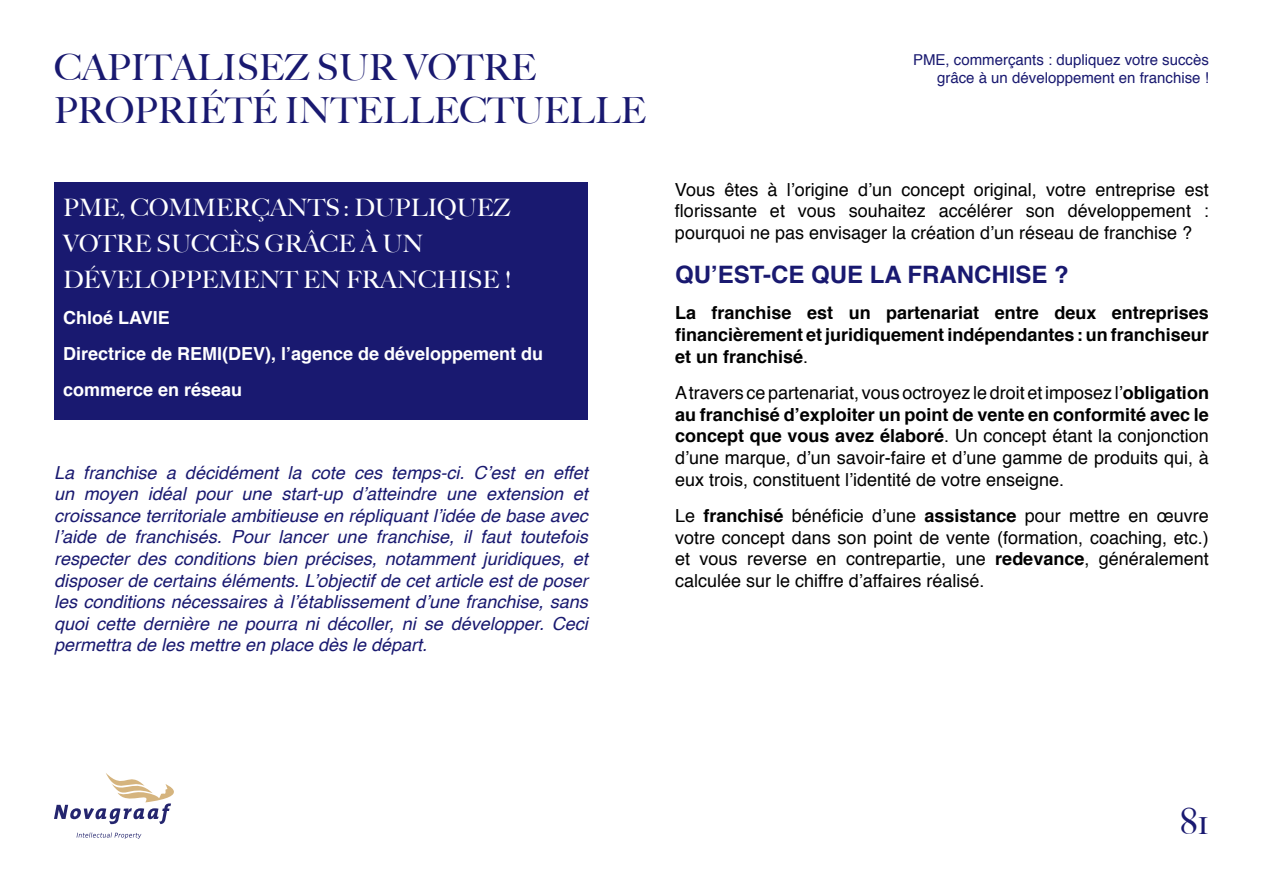
<style>
.page{position:relative;width:1263px;height:893px;background:#fff}
.page>*{position:absolute;margin:0;border:0;box-sizing:border-box;transform-origin:0 0}
.t1{font:500 36px "Big Caslon";color:#191970}
.t2{font:500 24px/36px "Big Caslon";color:#fff}
.t3{font:700 24px "Helvetica";color:#191970}
.t4{font:18px/21.6px "Helvetica";color:#000;text-align:justify}
.t5{font:italic 18px/21.6px "Helvetica";color:#191970;text-align:justify}
.t6{font:700 18px/21.6px "Helvetica";color:#000;text-align:justify}
.t7{font:700 18px/36px "Helvetica";color:#fff}
.t8{font:15px "Helvetica";color:#191970}
.s1{font-weight:400}
.s2{font-weight:700}
</style>
<div class="page">
<svg style="left:54px;top:773px;width:120px;height:51px"></svg>
<svg style="left:77px;top:832px;width:64px;height:7px"></svg>
<div style="left:54px;top:182px;width:534px;height:237px;background:#191970"></div>
<h1 class="t1" style="left:54px;top:47px;width:484px">CAPITALISEZ SUR VOTRE</h1>
<h1 class="t1" style="left:54px;top:90px;width:594px">PROPRIÉTÉ INTELLECTUELLE</h1>
<h2 class="t2" style="left:63px;top:190px;width:450px">PME, COMMERÇANTS: DUPLIQUEZ<br>VOTRE SUCCÈS GRÂCE À UN<br>DÉVELOPPEMENT EN FRANCHISE !</h2>
<p class="t7" style="left:63px;top:301px;width:482px">Chloé LAVIE<br>Directrice de REMI(DEV), l’agence de développement du commerce en réseau</p>
<p class="t5" style="left:54px;top:463px;width:535px">La franchise a décidément la cote ces temps-ci. C’est en effet un moyen idéal pour une start-up d’atteindre une extension et croissance territoriale ambitieuse en répliquant l’idée de base avec l’aide de franchisés. Pour lancer une franchise, il faut toutefois respecter des conditions bien précises, notamment juridiques, et disposer de certains éléments. L’objectif de cet article est de poser les conditions nécessaires à l’établissement d’une franchise, sans quoi cette dernière ne pourra ni décoller, ni se développer. Ceci permettra de les mettre en place dès le départ.</p>
<p class="t8" style="left:913px;top:54px;width:297px">PME, commerçants : dupliquez votre succès</p>
<p class="t8" style="left:937px;top:72px;width:273px">grâce à un développement en franchise !</p>
<p class="t4" style="left:675px;top:180px;width:535px">Vous êtes à l’origine d’un concept original, votre entreprise est florissante et vous souhaitez accélérer son développement : pourquoi ne pas envisager la création d’un réseau de franchise ?</p>
<h2 class="t3" style="left:675px;top:264px;width:395px">QU’EST-CE QUE LA FRANCHISE ?</h2>
<p class="t6" style="left:675px;top:304px;width:535px">La franchise est un partenariat entre deux entreprises financièrement et juridiquement indépendantes: un franchiseur et un franchisé<span class="s1">.</span></p>
<p class="t4" style="left:675px;top:383px;width:535px">A travers ce partenariat, vous octroyez le droit et imposez l’<span class="s2">obligation au franchisé d’exploiter un point de vente en conformité avec le concept que vous avez élaboré</span>. Un concept étant la conjonction d’une marque, d’un savoir-faire et d’une gamme de produits qui, à eux trois, constituent l’identité de votre enseigne.</p>
<p class="t4" style="left:675px;top:506px;width:535px">Le <span class="s2">franchisé</span> bénéficie d’une <span class="s2">assistance</span> pour mettre en œuvre votre concept dans son point de vente (formation, coaching, etc.) et vous reverse en contrepartie, une <span class="s2">redevance</span>, généralement calculée sur le chiffre d’affaires réalisé.</p>
<h1 class="t1" style="left:1180px;top:800px;width:30px">81</h1>
</div>
